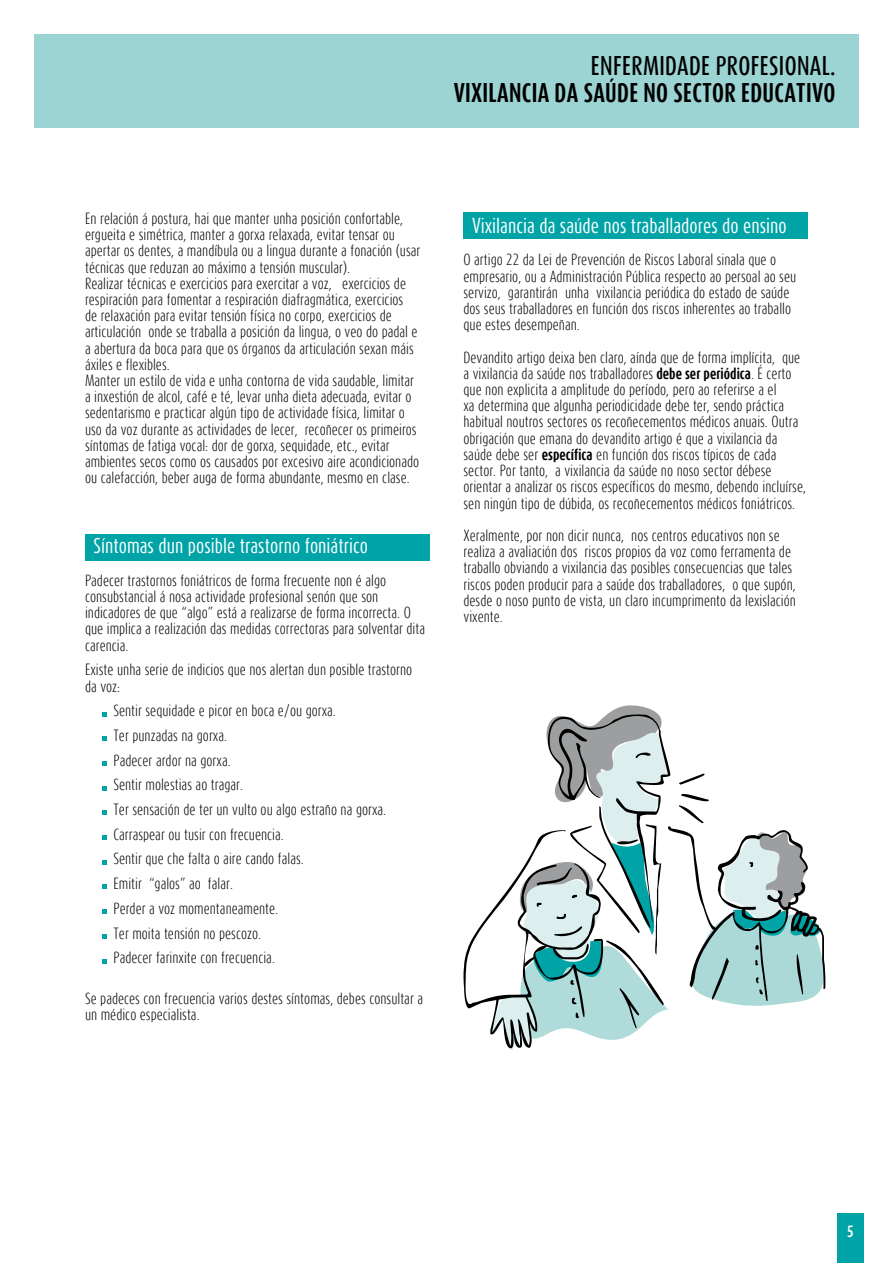
<style>
.page{position:relative;width:893px;height:1263px;background:#fff}
.page>*{position:absolute;margin:0;border:0;box-sizing:border-box;transform-origin:0 0}
.t1{font:700 22.5px "Dax Compact";letter-spacing:.015em;color:#000}
.t2{font:500 22.5px "Dax Compact";letter-spacing:.015em;color:#000}
.t3{font:18px "Dax Compact";color:#fff}
.t4{font:300 13.5px/16.2px "Dax Compact";color:#000}
.t5{font:700 13.5px "Dax Compact";color:#fff}
.s1{font-weight:700}
</style>
<div class="page">
<div style="left:34px;top:34px;width:824px;height:94px;background:#9cd3d3"></div>
<div style="left:837px;top:1214px;width:27px;height:49px;background:#00a4a7"></div>
<div style="left:85px;top:535px;width:344px;height:26px;background:#00a4a7"></div>
<div style="left:463px;top:213px;width:345px;height:26px;background:#00a4a7"></div>
<svg style="left:102px;top:712px;width:4px;height:4px"></svg>
<svg style="left:102px;top:736px;width:4px;height:5px"></svg>
<svg style="left:102px;top:761px;width:4px;height:5px"></svg>
<svg style="left:102px;top:786px;width:4px;height:4px"></svg>
<svg style="left:102px;top:811px;width:4px;height:4px"></svg>
<svg style="left:102px;top:835px;width:4px;height:5px"></svg>
<svg style="left:102px;top:860px;width:4px;height:4px"></svg>
<svg style="left:102px;top:885px;width:4px;height:4px"></svg>
<svg style="left:102px;top:909px;width:4px;height:5px"></svg>
<svg style="left:102px;top:934px;width:4px;height:4px"></svg>
<svg style="left:102px;top:959px;width:4px;height:4px"></svg>
<svg style="left:463px;top:705px;width:363px;height:345px"></svg>
<h1 class="t2" style="left:591px;top:52px;width:246px">ENFERMIDADE PROFESIONAL.</h1>
<h1 class="t1" style="left:454px;top:79px;width:383px">VIXILANCIA DA SAÚDE NO SECTOR EDUCATIVO</h1>
<p class="t4" style="left:85px;top:210px;width:337px">En relación á postura, hai que manter unha posición confortable, ergueita e simétrica, manter a gorxa relaxada, evitar tensar ou apertar os dentes, a mandíbula ou a lingua durante a fonación (usar técnicas que reduzan ao máximo a tensión muscular).<br>Realizar técnicas e exercicios para exercitar a voz, exercicios de respiración para fomentar a respiración diafragmática, exercicios<br>de relaxación para evitar tensión física no corpo, exercicios de articulación onde se traballa a posición da lingua, o veo do padal e a abertura da boca para que os órganos da articulación sexan máis áxiles e flexibles.<br>Manter un estilo de vida e unha contorna de vida saudable, limitar a inxestión de alcol, café e té, levar unha dieta adecuada, evitar o sedentarismo e practicar algún tipo de actividade física, limitar o uso da voz durante as actividades de lecer, recoñecer os primeiros síntomas de fatiga vocal: dor de gorxa, sequidade, etc., evitar ambientes secos como os causados por excesivo aire acondicionado ou calefacción, beber auga de forma abundante, mesmo en clase.</p>
<h2 class="t3" style="left:94px;top:534px;width:276px">Síntomas dun posible trastorno foniátrico</h2>
<p class="t4" style="left:85px;top:572px;width:342px">Padecer trastornos foniátricos de forma frecuente non é algo consubstancial á nosa actividade profesional senón que son indicadores de que “algo” está a realizarse de forma incorrecta. O que implica a realización das medidas correctoras para solventar dita carencia.</p>
<p class="t4" style="left:85px;top:661px;width:329px">Existe unha serie de indicios que nos alertan dun posible trastorno da voz:</p>
<p class="t4" style="left:113px;top:698px;width:274px;line-height:24.8px">Sentir sequidade e picor en boca e/ou gorxa.<br>Ter punzadas na gorxa.<br>Padecer ardor na gorxa.<br>Sentir molestias ao tragar.<br>Ter sensación de ter un vulto ou algo estraño na gorxa.<br>Carraspear ou tusir con frecuencia.<br>Sentir que che falta o aire cando falas.<br>Emitir “galos” ao falar.<br>Perder a voz momentaneamente.<br>Ter moita tensión no pescozo.<br>Padecer farinxite con frecuencia.</p>
<p class="t4" style="left:85px;top:990px;width:340px">Se padeces con frecuencia varios destes síntomas, debes consultar a un médico especialista.</p>
<h2 class="t3" style="left:472px;top:214px;width:316px">Vixilancia da saúde nos traballadores do ensino</h2>
<p class="t4" style="left:463px;top:251px;width:334px">O artigo 22 da Lei de Prevención de Riscos Laboral sinala que o empresario, ou a Administración Pública respecto ao persoal ao seu servizo, garantirán unha vixilancia periódica do estado de saúde dos seus traballadores en función dos riscos inherentes ao traballo que estes desempeñan.</p>
<p class="t4" style="left:463px;top:349px;width:344px">Devandito artigo deixa ben claro, aínda que de forma implícita, que a vixilancia da saúde nos traballadores <span class="s1">DEBE SER PERIÓDICA</span>. É certo que non explicita a amplitude do período, pero ao referirse a el<br>xa determina que algunha periodicidade debe ter, sendo práctica habitual noutros sectores os recoñecementos médicos anuais. Outra obrigación que emana do devandito artigo é que a vixilancia da saúde debe ser <span class="s1">ESPECÍFICA</span> en función dos riscos típicos de cada sector. Por tanto, a vixilancia da saúde no noso sector débese orientar a analizar os riscos específicos do mesmo, debendo incluírse, sen ningún tipo de dúbida, os recoñecementos médicos foniátricos.</p>
<p class="t4" style="left:463px;top:527px;width:334px">Xeralmente, por non dicir nunca, nos centros educativos non se realiza a avaliación dos riscos propios da voz como ferramenta de traballo obviando a vixilancia das posibles consecuencias que tales riscos poden producir para a saúde dos traballadores, o que supón, desde o noso punto de vista, un claro incumprimento da lexislación vixente.</p>
<p class="t5" style="left:847px;top:1222px;width:8px">5</p>
</div>
